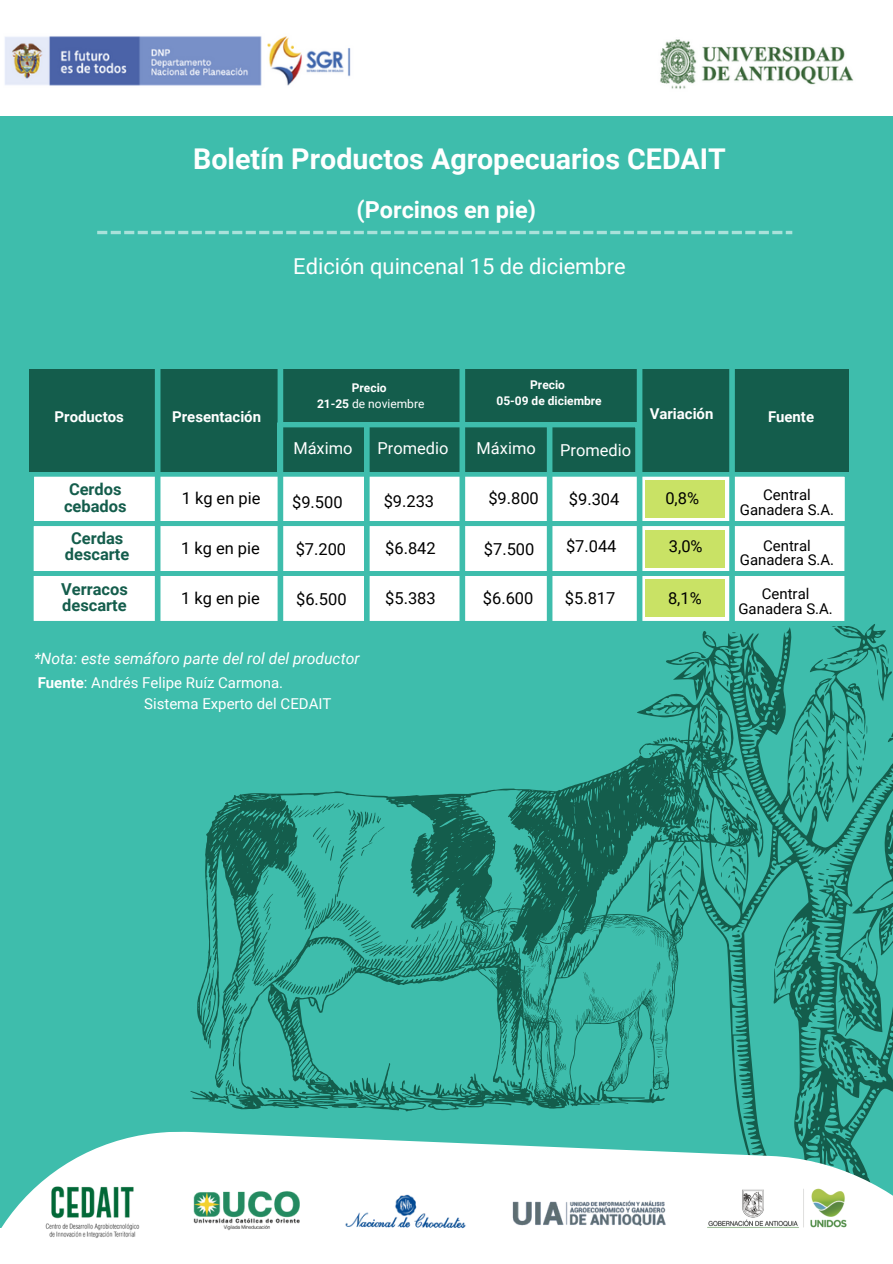
<style>
.page{position:relative;width:893px;height:1264px;background:#fff}
.page>*{position:absolute;margin:0;border:0;box-sizing:border-box;transform-origin:0 0}
.t1{font:700 28.65px "Roboto";color:#fff}
.t2{font:700 23.4px "Roboto";color:#fff}
.t3{font:21.9px "Roboto";color:#fff}
.t4{font:16.5px "Roboto";color:#000}
.t5{font:700 16.5px/16px "Roboto";color:#145d4c}
.t6{font:16.5px "Roboto";color:#fff}
.t7{font:italic 15.6px "Roboto";color:#fff}
.t8{font:15px/14.5px "Roboto";color:#000;text-align:center}
.t9{font:15px/20.2px "Roboto";color:#fff}
.t10{font:700 15px "Roboto";color:#fff}
.t11{font:700 12px/16px "Roboto";color:#fff;text-align:center}
.s1{font-weight:400}
.s2{font-weight:700}
</style>
<div class="page">
<div style="left:0;top:116px;width:892px;height:1111px;background:#3ebdac"></div>
<svg style="left:637px;top:624px;width:255px;height:481px"></svg>
<img style="left:5px;top:36px;width:346px;height:50px">
<svg style="left:0;top:1105px;width:892px;height:123px;fill:#fff"></svg>
<div style="left:29px;top:368px;width:820px;height:108px;background:#145d4c"></div>
<svg style="left:29px;top:423px;width:820px;height:202px"></svg>
<div style="left:729px;top:357px;width:5px;height:274px;background:#3ebdac"></div>
<div style="left:636px;top:359px;width:6px;height:272px;background:#3ebdac"></div>
<div style="left:546px;top:423px;width:6px;height:208px;background:#3ebdac"></div>
<div style="left:277px;top:357px;width:6px;height:274px;background:#3ebdac"></div>
<div style="left:155px;top:357px;width:5px;height:274px;background:#3ebdac"></div>
<img style="left:41px;top:1186px;width:102px;height:52px">
<img style="left:342px;top:1188px;width:130px;height:41px">
<img style="left:507px;top:1191px;width:164px;height:36px">
<img style="left:707px;top:1181px;width:142px;height:47px">
<img style="left:193px;top:1183px;width:106px;height:48px">
<svg style="left:97px;top:231px;width:695px;height:3px"></svg>
<div style="left:645px;top:480px;width:80px;height:38px;background:#c9e265"></div>
<div style="left:645px;top:530px;width:80px;height:37px;background:#c9e265"></div>
<div style="left:644px;top:580px;width:80px;height:37px;background:#c9e265"></div>
<img style="left:660px;top:39px;width:193px;height:50px">
<div style="left:459px;top:357px;width:6px;height:291px;background:#3ebdac"></div>
<div style="left:364px;top:423px;width:5px;height:208px;background:#3ebdac"></div>
<svg style="left:190px;top:737px;width:563px;height:374px"></svg>
<svg style="left:459px;top:885px;width:224px;height:220px"></svg>
<h1 class="t1" style="left:193px;top:143px;width:534px">Boletín Productos Agropecuarios CEDAIT</h1>
<h2 class="t2" style="left:356px;top:196px;width:181px">(Porcinos en pie)</h2>
<h3 class="t3" style="left:293px;top:253px;width:334px">Edición quincenal 15 de diciembre</h3>
<p class="t10" style="left:55px;top:408px;width:71px">Productos</p>
<p class="t11" style="left:496px;top:377px;width:107px">Precio<br>05-09 de diciembre</p>
<p class="t11" style="left:317px;top:380px;width:109px">Precio<br>21-25 <span class="s1">de noviembre</span></p>
<p class="t10" style="left:172px;top:408px;width:90px">Presentación</p>
<p class="t10" style="left:649px;top:405px;width:65px">Variación</p>
<p class="t6" style="left:293px;top:438px;width:61px">Máximo</p>
<p class="t6" style="left:377px;top:438px;width:72px">Promedio</p>
<p class="t6" style="left:476px;top:438px;width:61px">Máximo</p>
<p class="t4" style="left:488px;top:489px;width:52px">$9.800</p>
<p class="t4" style="left:484px;top:539px;width:52px">$7.500</p>
<p class="t4" style="left:483px;top:588px;width:52px">$6.600</p>
<p class="t6" style="left:560px;top:440px;width:72px">Promedio</p>
<p class="t5" style="left:64px;top:482px;width:64px">Cerdos cebados</p>
<p class="t4" style="left:182px;top:489px;width:80px">1 kg en pie</p>
<p class="t4" style="left:383px;top:491px;width:52px">$9.233</p>
<p class="t4" style="left:569px;top:490px;width:52px">$9.304</p>
<p class="t4" style="left:665px;top:489px;width:35px">0,8%</p>
<p class="t5" style="left:65px;top:530px;width:66px;text-align:center">Cerdas descarte</p>
<p class="t4" style="left:181px;top:538px;width:80px">1 kg en pie</p>
<p class="t4" style="left:385px;top:538px;width:52px">$6.842</p>
<p class="t4" style="left:566px;top:537px;width:52px">$7.044</p>
<p class="t4" style="left:669px;top:536px;width:35px">3,0%</p>
<p class="t5" style="left:61px;top:581px;width:68px">Verracos descarte</p>
<p class="t4" style="left:181px;top:588px;width:80px">1 kg en pie</p>
<p class="t4" style="left:385px;top:588px;width:52px">$5.383</p>
<p class="t4" style="left:565px;top:588px;width:52px">$5.817</p>
<p class="t4" style="left:668px;top:588px;width:35px">8,1%</p>
<p class="t4" style="left:292px;top:493px;width:52px">$9.500</p>
<p class="t4" style="left:296px;top:539px;width:52px">$7.200</p>
<p class="t4" style="left:296px;top:589px;width:52px">$6.500</p>
<p class="t7" style="left:34px;top:650px;width:327px">*Nota: este semáforo parte del rol del productor</p>
<p class="t9" style="left:144px;top:673px;width:189px;text-indent:-106px"><span class="s2">Fuente</span>: Andrés Felipe Ruíz Carmona.<br>Sistema Experto del CEDAIT</p>
<p class="t10" style="left:768px;top:408px;width:48px">Fuente</p>
<p class="t8" style="left:739px;top:488px;width:96px">Central<br>Ganadera S.A.</p>
<p class="t8" style="left:739px;top:538px;width:96px">Central<br>Ganadera S.A.</p>
<p class="t8" style="left:738px;top:587px;width:96px">Central<br>Ganadera S.A.</p>
</div>
